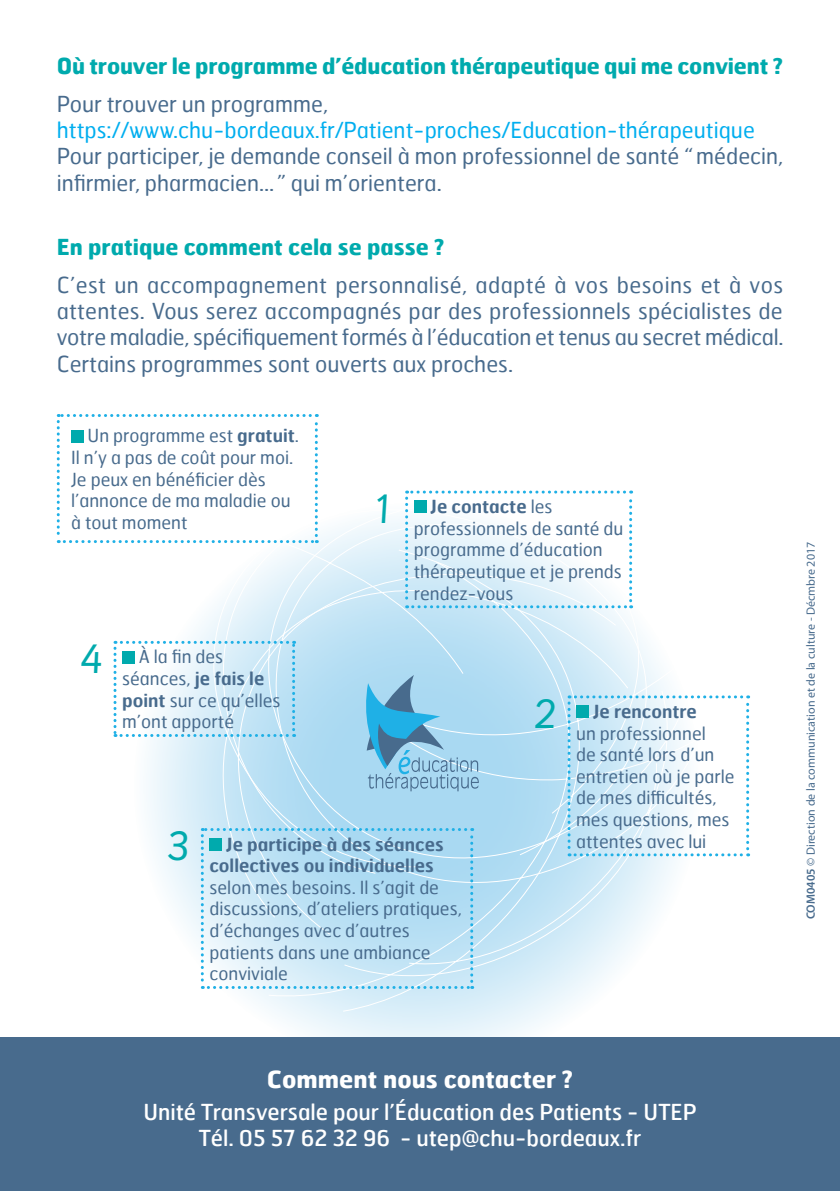
<style>
.page{position:relative;width:840px;height:1191px;background:#fff}
.page>*{position:absolute;margin:0;border:0;box-sizing:border-box;transform-origin:0 0}
.t1{font:46px "Sassoon Primary Std";color:#00aaad}
.t2{font:700 24px "Hermes FB";color:#fff}
.t3{font:22px/26.4px "Hermes FB";color:#486b8d}
.t4{font:700 22px "Hermes FB";letter-spacing:-.005em;color:#00aaad}
.t5{font:22px/26.4px "Hermes FB";color:#fff;text-align:center}
.t6{font:22px "Hermes FB";color:#00aeef}
.t7{font:18px/21.6px "Hermes FB";color:#486b8d}
.t8{font:600 18px/21.6px "Hermes FB";color:#486b8d}
.t9{font:12px "Myriad Pro";color:#486b8d}
.s1{font-weight:600}
</style>
<div class="page">
<svg style="left:134px;top:502px;width:566px;height:567px;fill:#eaf5fb"></svg>
<svg style="left:133px;top:622px;width:618px;height:327px"></svg>
<svg style="left:186px;top:484px;width:562px;height:528px"></svg>
<div style="left:0;top:1037px;width:839px;height:154px;background:#486b8d"></div>
<svg style="left:57px;top:414px;width:260px;height:129px"></svg>
<svg style="left:113px;top:641px;width:182px;height:96px"></svg>
<svg style="left:362px;top:675px;width:116px;height:116px;background:#87c1df"></svg>
<svg style="left:405px;top:490px;width:226px;height:118px"></svg>
<svg style="left:567px;top:695px;width:181px;height:161px"></svg>
<svg style="left:201px;top:828px;width:272px;height:161px;background:#bee2f4"></svg>
<p class="t4" style="left:57px;top:51px;width:727px">Où trouver le programme d’éducation thérapeutique qui me convient ?</p>
<p class="t3" style="left:57px;top:90px;width:273px">Pour trouver un programme,</p>
<p class="t6" style="left:57px;top:116px;width:699px">https://www.chu-bordeaux.fr/Patient-proches/Education-thérapeutique</p>
<p class="t3" style="left:57px;top:142px;width:727px">Pour participer, je demande conseil à mon professionnel de santé “médecin, infirmier, pharmacien…” qui m’orientera.</p>
<p class="t4" style="left:57px;top:232px;width:389px">En pratique comment cela se passe ?</p>
<p class="t3" style="left:57px;top:271px;width:727px;text-align:justify">C’est un accompagnement personnalisé, adapté à vos besoins et à vos attentes. Vous serez accompagnés par des professionnels spécialistes de votre maladie, spécifiquement formés à l’éducation et tenus au secret médical.<br>Certains programmes sont ouverts aux proches.</p>
<p class="t7" style="left:71px;top:424px;width:229px;text-indent:16px">Un programme est <span class="s1">gratuit</span>.<br>Il n’y a pas de coût pour moi.<br>Je peux en bénéficier dès l’annonce de ma maladie ou à tout moment</p>
<h1 class="t1" style="left:370px;top:483px;width:24px">1</h1>
<p class="t7" style="left:413px;top:495px;width:211px;text-indent:16px"><span class="s1">Je contacte</span> les professionnels de santé du programme d’éducation thérapeutique et je prends rendez-vous</p>
<h1 class="t1" style="left:79px;top:633px;width:24px">4</h1>
<p class="t7" style="left:122px;top:645px;width:160px;text-indent:16px">À la fin des séances, <span class="s1">je fais le point</span> sur ce qu’elles m’ont apporté</p>
<h1 class="t1" style="left:166px;top:820px;width:24px">3</h1>
<p class="t8" style="left:209px;top:832px;width:235px;text-indent:16px">Je participe à des séances collectives ou individuelles</p>
<p class="t7" style="left:209px;top:876px;width:254px">selon mes besoins. Il s’agit de discussions, d’ateliers pratiques, d’échanges avec d’autres patients dans une ambiance conviviale</p>
<h1 class="t1" style="left:533px;top:688px;width:24px">2</h1>
<p class="t8" style="left:592px;top:700px;width:106px">Je rencontre</p>
<p class="t7" style="left:576px;top:722px;width:160px">un professionnel<br>de santé lors d’un entretien où je parle de mes difficultés, mes questions, mes attentes avec lui</p>
<p class="t9" style="left:803px;top:919px;width:379px;rotate:-90deg"><span class="s1">COM0405</span> © Direction de la communication et de la culture - Décmbre 2017</p>
<h2 class="t2" style="left:267px;top:1063px;width:307px">Comment nous contacter ?</h2>
<p class="t5" style="left:143px;top:1098px;width:554px">Unité Transversale pour l’Éducation des Patients - UTEP<br>Tél. 05 57 62 32 96 - utep@chu-bordeaux.fr</p>
</div>
